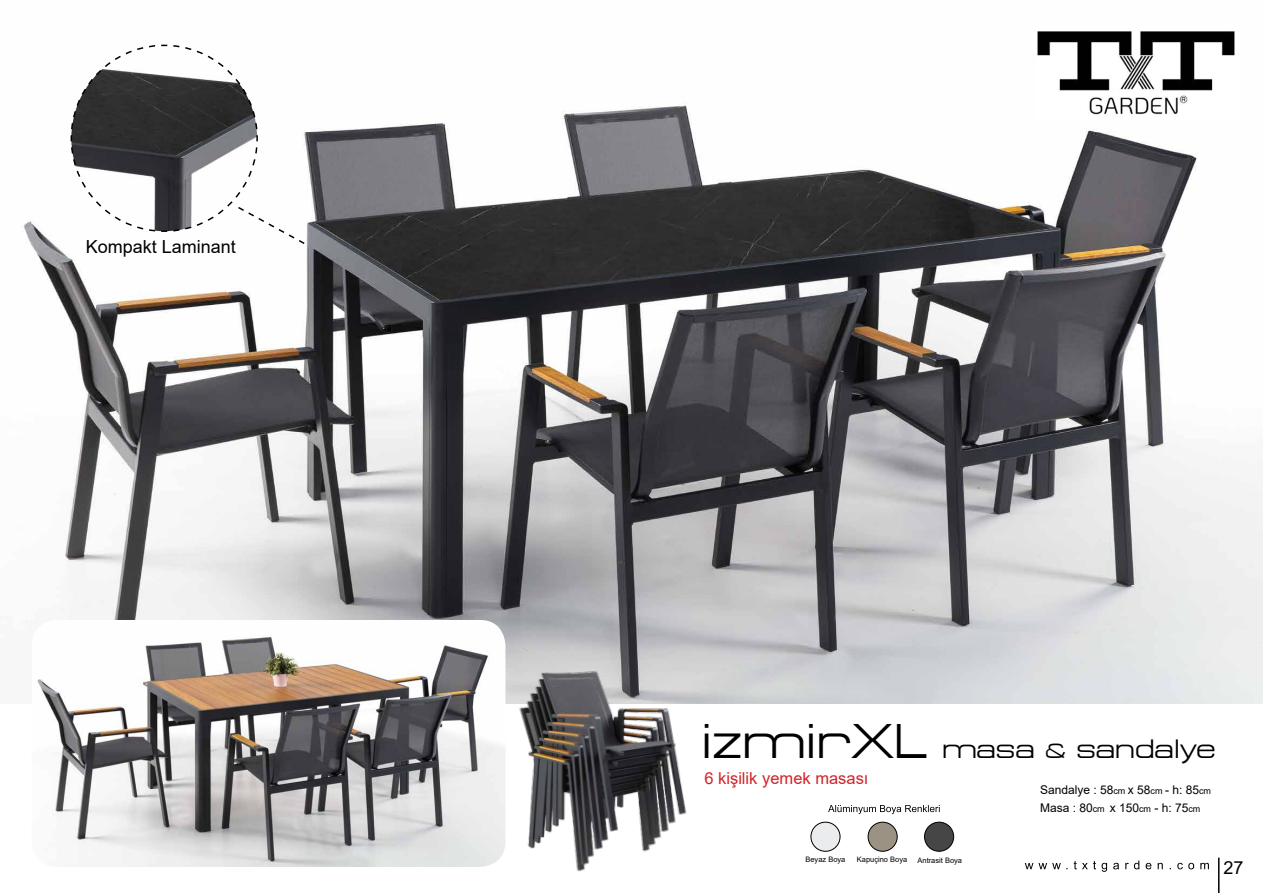
<style>
.page{position:relative;width:1263px;height:893px;background:#fff}
.page>*{position:absolute;margin:0;border:0;box-sizing:border-box;transform-origin:0 0}
.t1{font:27px "Micro Extend FLF";color:#000}
.t2{font:18px "Arial";color:#000}
.t3{font:16.5px "Arial";color:#d2232a}
.t4{font:12px/18px "Arial";color:#000}
.t5{font:7.5px "Arial";color:#000}
.s1{font-size:49.5px}
.s2{font-size:21px}
.s3{font-size:9px}
</style>
<div class="page">
<img style="left:23px;top:105px;width:1240px;height:599px">
<img style="left:1035px;top:31px;width:202px;height:89px">
<svg style="left:1025px;top:860px;width:184px;height:12px"></svg>
<hr style="left:1218px;top:858px;width:1px;height:35px;background:#000">
<img style="left:32px;top:620px;width:473px;height:247px">
<svg style="left:70px;top:44px;width:236px;height:201px"></svg>
<img style="left:511px;top:662px;width:184px;height:210px">
<div style="left:868px;top:822px;width:29px;height:29px;background:#9b9283;border-radius:50%"></div>
<div style="left:868px;top:822px;width:29px;height:30px;border:1px solid #000;border-radius:50%"></div>
<div style="left:811px;top:822px;width:29px;height:29px;background:#ebecee;border-radius:50%"></div>
<div style="left:810px;top:822px;width:30px;height:30px;border:1px solid #000;border-radius:50%"></div>
<div style="left:924px;top:822px;width:30px;height:29px;background:#474646;border-radius:50%"></div>
<div style="left:924px;top:822px;width:30px;height:30px;border:1px solid #000;border-radius:50%"></div>
<svg style="left:828px;top:805px;width:112px;height:9px"></svg>
<h2 class="t2" style="left:86px;top:234px;width:152px">Kompakt Laminant</h2>
<h1 class="t1" style="left:701px;top:734px;width:516px"><span class="s1">izmirXL</span> masa <span class="s2">&amp;</span> sandalye</h1>
<p class="t4" style="left:1040px;top:780px;width:173px">Sandalye : 58<span class="s3">cm</span> x 58<span class="s3">cm</span> - h: 85<span class="s3">cm<br></span>Masa : 80<span class="s3">cm</span> x 150<span class="s3">cm</span> - h: 75<span class="s3">cm</span></p>
<h3 class="t3" style="left:704px;top:767px;width:166px">6 kişilik yemek masası</h3>
<p class="t5" style="left:805px;top:854px;width:42px">Beyaz Boya</p>
<p class="t5" style="left:857px;top:854px;width:52px">Kapuçino Boya</p>
<p class="t5" style="left:917px;top:855px;width:46px">Antrasit Boya</p>
<h2 class="t2" style="left:1223px;top:855px;width:22px">27</h2>
</div>
